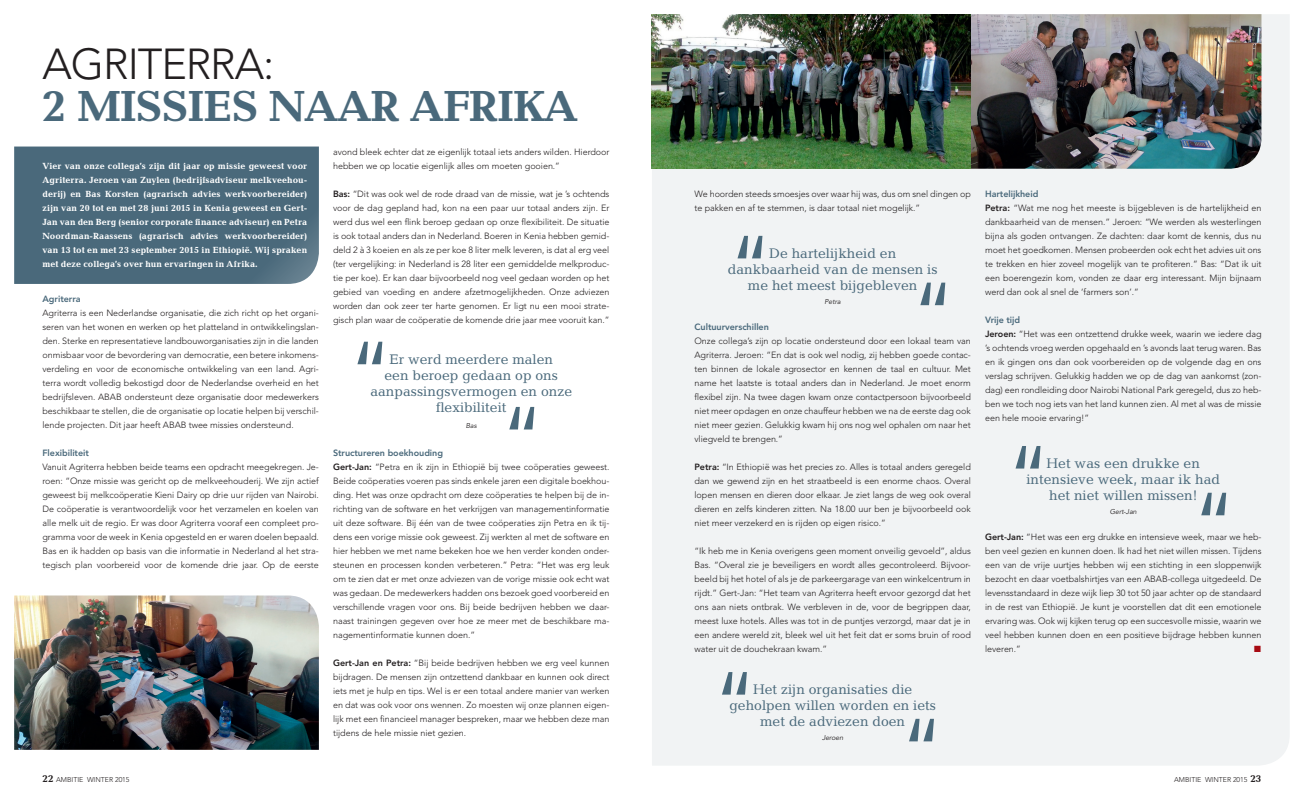
<style>
.page{position:relative;width:1304px;height:794px;background:#fff}
.page>*{position:absolute;margin:0;border:0;box-sizing:border-box;transform-origin:0 0}
.t1{font:700 44px "Candida";letter-spacing:-.025em;color:#4a697b}
.t2{font:300 43px "Avenir LT Std";letter-spacing:-.025em;color:#231f20}
.t3{font:14px/16px "Candida";color:#4a697b;text-align:center}
.t4{font:300 9px/14px "Avenir LT Std";letter-spacing:-.005em;color:#231f20;text-align:justify}
.t5{font:700 9px/14px "Candida";letter-spacing:.005em;color:#fff;text-align:justify}
.t6{font:800 9px "Avenir LT Std";letter-spacing:-.005em;color:#4a697b}
.t7{font:9px "Zapf Dingbats ITC";color:#a70a12}
.t8{font:300 7px "Avenir LT Std";color:#231f20}
.t9{font:italic 7px "Avenir LT Std";color:#231f20}
.s1{font-weight:800}
.s2{font-weight:800;color:#4a697b}
.s3{font-family:"Candida";font-weight:700;font-size:10px}
</style>
<div class="page">
<div style="left:652px;top:14px;width:638px;height:751px;background:#f1f3f4"></div>
<img style="left:14px;top:595px;width:305px;height:155px">
<div style="left:14px;top:146px;width:305px;height:138px;background:#4a697b"></div>
<img style="left:652px;top:14px;width:609px;height:155px">
<svg style="left:357px;top:342px;width:25px;height:22px"></svg>
<svg style="left:509px;top:407px;width:25px;height:22px"></svg>
<svg style="left:737px;top:236px;width:25px;height:22px"></svg>
<svg style="left:920px;top:283px;width:25px;height:22px"></svg>
<svg style="left:722px;top:672px;width:25px;height:22px"></svg>
<svg style="left:909px;top:719px;width:25px;height:22px"></svg>
<svg style="left:1016px;top:446px;width:24px;height:22px"></svg>
<svg style="left:1201px;top:493px;width:25px;height:22px"></svg>
<h2 class="t2" style="left:43px;top:39px;width:233px">AGRITERRA:</h2>
<h1 class="t1" style="left:43px;top:81px;width:537px">2 MISSIES NAAR AFRIKA</h1>
<p class="t5" style="left:43px;top:159px;width:266px">Vier van onze collega’s zijn dit jaar op missie geweest voor Agriterra. Jeroen van Zuylen (bedrijfsadviseur melkveehou&shy;derij) en Bas Korsten (agrarisch advies werkvoorbereider) zijn van 20 tot en met 28 juni 2015 in Kenia geweest en Gert-Jan van den Berg (senior corporate finance adviseur) en Petra Noordman-Raassens (agrarisch advies werkvoorbereider) van 13 tot en met 23 september 2015 in Ethiopië. Wij spraken met deze collega’s over hun ervaringen in Afrika.</p>
<p class="t6" style="left:43px;top:294px;width:40px">Agriterra</p>
<p class="t4" style="left:43px;top:306px;width:278px">Agriterra is een Nederlandse organisatie, die zich richt op het organi&shy;seren van het wonen en werken op het platteland in ontwikkelingslan&shy;den. Sterke en representatieve landbouworganisaties zijn in die landen onmisbaar voor de bevordering van democratie, een betere inkomens&shy;verdeling en voor de economische ontwikkeling van een land. Agri&shy;terra wordt volledig bekostigd door de Nederlandse overheid en het bedrijfsleven. ABAB ondersteunt deze organisatie door medewerkers beschikbaar te stellen, die de organisatie op locatie helpen bij verschil&shy;lende projecten. Dit jaar heeft ABAB twee missies ondersteund.</p>
<p class="t6" style="left:43px;top:448px;width:48px">Flexibiliteit</p>
<p class="t4" style="left:43px;top:460px;width:278px">Vanuit Agriterra hebben beide teams een opdracht meegekregen. Je&shy;roen: “Onze missie was gericht op de melkveehouderij. We zijn actief geweest bij melkcoöperatie Kieni Dairy op drie uur rijden van Nairobi.<br>De coöperatie is verantwoordelijk voor het verzamelen en koelen van alle melk uit de regio. Er was door Agriterra vooraf een compleet pro&shy;gramma voor de week in Kenia opgesteld en er waren doelen bepaald.<br>Bas en ik hadden op basis van die informatie in Nederland al het stra&shy;tegisch plan voorbereid voor de komende drie jaar. Op de eerste</p>
<p class="t4" style="left:333px;top:145px;width:278px">avond bleek echter dat ze eigenlijk totaal iets anders wilden. Hierdoor hebben we op locatie eigenlijk alles om moeten gooien.”</p>
<p class="t4" style="left:333px;top:187px;width:278px"><span class="s1">Bas:</span> “Dit was ook wel de rode draad van de missie, wat je ’s ochtends voor de dag gepland had, kon na een paar uur totaal anders zijn. Er werd dus wel een flink beroep gedaan op onze flexibiliteit. De situatie is ook totaal anders dan in Nederland. Boeren in Kenia hebben gemid&shy;deld 2 à 3 koeien en als ze per koe 8 liter melk leveren, is dat al erg veel (ter vergelijking: in Nederland is 28 liter een gemiddelde melkproduc&shy;tie per koe). Er kan daar bijvoorbeeld nog veel gedaan worden op het gebied van voeding en andere afzetmogelijkheden. Onze adviezen worden dan ook zeer ter harte genomen. Er ligt nu een mooi strate&shy;gisch plan waar de coöperatie de komende drie jaar mee vooruit kan.”</p>
<h3 class="t3" style="left:370px;top:352px;width:203px">Er werd meerdere malen<br>een beroep gedaan op ons aanpassingsvermogen en onze flexibiliteit</h3>
<p class="t9" style="left:466px;top:422px;width:13px">Bas</p>
<p class="t4" style="left:333px;top:446px;width:278px;text-align:left"><span class="s2">Structureren boekhouding<br></span><span class="s1">Gert-Jan:</span> “Petra en ik zijn in Ethiopië bij twee coöperaties geweest.<br>Beide coöperaties voeren pas sinds enkele jaren een digitale boekhou&shy;ding. Het was onze opdracht om deze coöperaties te helpen bij de in&shy;richting van de software en het verkrijgen van managementinformatie uit deze software. Bij één van de twee coöperaties zijn Petra en ik tij&shy;dens een vorige missie ook geweest. Zij werkten al met de software en hier hebben we met name bekeken hoe we hen verder konden onder&shy;steunen en processen konden verbeteren.” Petra: “Het was erg leuk om te zien dat er met onze adviezen van de vorige missie ook echt wat was gedaan. De medewerkers hadden ons bezoek goed voorbereid en verschillende vragen voor ons. Bij beide bedrijven hebben we daar&shy;naast trainingen gegeven over hoe ze meer met de beschikbare ma&shy;nagementinformatie kunnen doen.”</p>
<p class="t4" style="left:333px;top:656px;width:278px"><span class="s1">Gert-Jan en Petra:</span> “Bij beide bedrijven hebben we erg veel kunnen bijdragen. De mensen zijn ontzettend dankbaar en kunnen ook direct iets met je hulp en tips. Wel is er een totaal andere manier van werken en dat was ook voor ons wennen. Zo moesten wij onze plannen eigen&shy;lijk met een financieel manager bespreken, maar we hebben deze man tijdens de hele missie niet gezien.</p>
<p class="t4" style="left:694px;top:187px;width:278px">We hoorden steeds smoesjes over waar hij was, dus om snel dingen op te pakken en af te stemmen, is daar totaal niet mogelijk.”</p>
<h3 class="t3" style="left:728px;top:246px;width:211px">De hartelijkheid en dankbaarheid van de mensen is me het meest bijgebleven</h3>
<p class="t9" style="left:825px;top:298px;width:18px">Petra</p>
<p class="t6" style="left:694px;top:322px;width:76px">Cultuurverschillen</p>
<p class="t4" style="left:694px;top:334px;width:278px">Onze collega’s zijn op locatie ondersteund door een lokaal team van Agriterra. Jeroen: “En dat is ook wel nodig, zij hebben goede contac&shy;ten binnen de lokale agrosector en kennen de taal en cultuur. Met name het laatste is totaal anders dan in Nederland. Je moet enorm flexibel zijn. Na twee dagen kwam onze contactpersoon bijvoorbeeld niet meer opdagen en onze chauffeur hebben we na de eerste dag ook niet meer gezien. Gelukkig kwam hij ons nog wel ophalen om naar het vliegveld te brengen.”</p>
<p class="t4" style="left:694px;top:460px;width:278px"><span class="s1">Petra:</span> “In Ethiopië was het precies zo. Alles is totaal anders geregeld dan we gewend zijn en het straatbeeld is een enorme chaos. Overal lopen mensen en dieren door elkaar. Je ziet langs de weg ook overal dieren en zelfs kinderen zitten. Na 18.00 uur ben je bijvoorbeeld ook niet meer verzekerd en is rijden op eigen risico.”</p>
<p class="t4" style="left:694px;top:544px;width:278px">“Ik heb me in Kenia overigens geen moment onveilig gevoeld”, aldus Bas. “Overal zie je beveiligers en wordt alles gecontroleerd. Bijvoor&shy;beeld bij het hotel of als je de parkeergarage van een winkelcentrum in rijdt.” Gert-Jan: “Het team van Agriterra heeft ervoor gezorgd dat het ons aan niets ontbrak. We verbleven in de, voor de begrippen daar, meest luxe hotels. Alles was tot in de puntjes verzorgd, maar dat je in een andere wereld zit, bleek wel uit het feit dat er soms bruin of rood water uit de douchekraan kwam.”</p>
<h3 class="t3" style="left:729px;top:681px;width:208px">Het zijn organisaties die geholpen willen worden en iets met de adviezen doen</h3>
<p class="t9" style="left:822px;top:733px;width:23px">Jeroen</p>
<p class="t4" style="left:985px;top:187px;width:278px;text-align:left"><span class="s2">Hartelijkheid<br></span><span class="s1">Petra:</span> “Wat me nog het meeste is bijgebleven is de hartelijkheid en dankbaarheid van de mensen.” Jeroen: “We werden als westerlingen bijna als goden ontvangen. Ze dachten: daar komt de kennis, dus nu moet het goedkomen. Mensen probeerden ook echt het advies uit ons te trekken en hier zoveel mogelijk van te profiteren.” Bas: “Dat ik uit een boerengezin kom, vonden ze daar erg interessant. Mijn bijnaam werd dan ook al snel de ‘farmers son’.”</p>
<p class="t4" style="left:985px;top:313px;width:278px;text-align:left"><span class="s2">Vrije tijd<br></span><span class="s1">Jeroen:</span> “Het was een ontzettend drukke week, waarin we iedere dag ’s ochtends vroeg werden opgehaald en ’s avonds laat terug waren. Bas en ik gingen ons dan ook voorbereiden op de volgende dag en ons verslag schrijven. Gelukkig hadden we op de dag van aankomst (zon&shy;dag) een rondleiding door Nairobi National Park geregeld, dus zo heb&shy;ben we toch nog iets van het land kunnen zien. Al met al was de missie een hele mooie ervaring!”</p>
<h3 class="t3" style="left:1026px;top:455px;width:195px">Het was een drukke en intensieve week, maar ik had het niet willen missen!</h3>
<p class="t9" style="left:1110px;top:507px;width:29px">Gert-Jan</p>
<p class="t4" style="left:985px;top:530px;width:278px"><span class="s1">Gert-Jan:</span> “Het was een erg drukke en intensieve week, maar we heb&shy;ben veel gezien en kunnen doen. Ik had het niet willen missen. Tijdens een van de vrije uurtjes hebben wij een stichting in een sloppenwijk bezocht en daar voetbalshirtjes van een ABAB-collega uitgedeeld. De levensstandaard in deze wijk liep 30 tot 50 jaar achter op de standaard in de rest van Ethiopië. Je kunt je voorstellen dat dit een emotionele ervaring was. Ook wij kijken terug op een succesvolle missie, waarin we veel hebben kunnen doen en een positieve bijdrage hebben kunnen leveren.”</p>
<p class="t7" style="left:1254px;top:645px;width:8px">■</p>
<p class="t8" style="left:43px;top:775px;width:89px"><span class="s3">22</span> AMBITIE WINTER 2015</p>
<p class="t8" style="left:1174px;top:775px;width:89px">AMBITIE WINTER 2015 <span class="s3">23</span></p>
</div>
